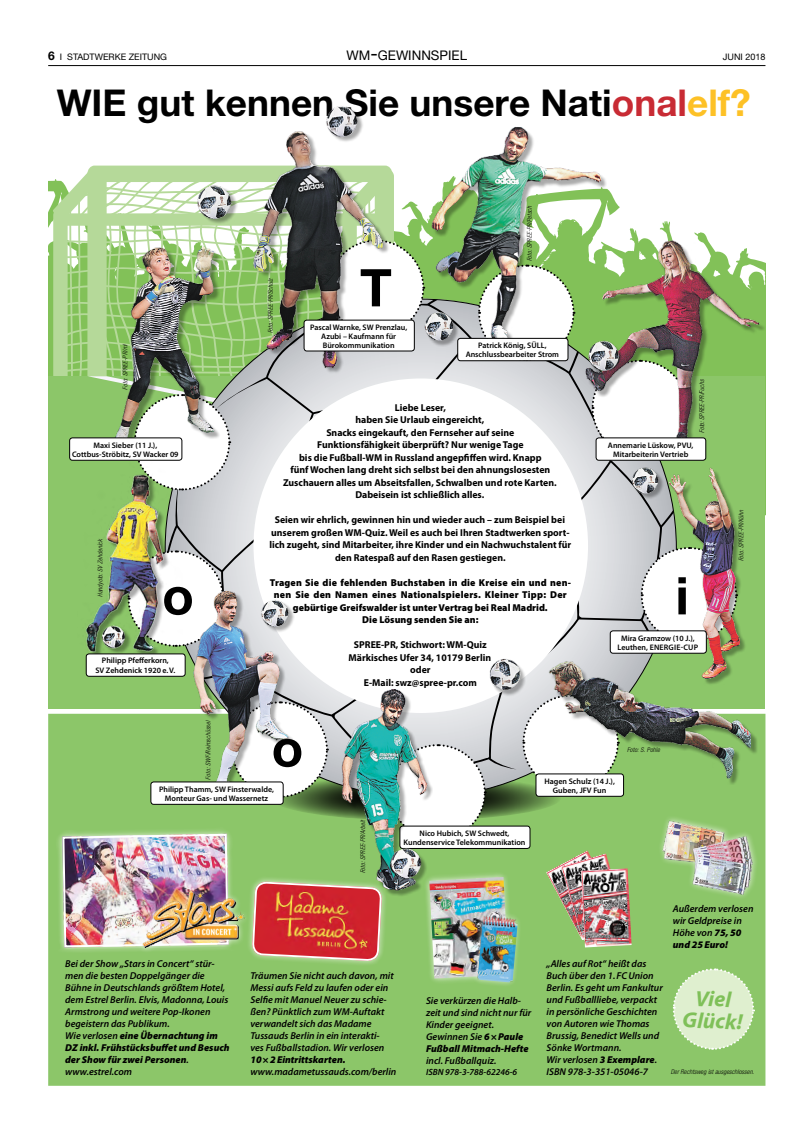
<style>
.page{position:relative;width:808px;height:1134px;background:#fff}
.page>*{position:absolute;margin:0;border:0;box-sizing:border-box;transform-origin:0 0}
.t1{font:700 52px "Helvetica Neue LT";color:#000}
.t2{font:700 37px "Helvetica Neue LT";color:#000}
.t3{font:italic 700 22px/22px "Myriad Pro";color:#7fc059;text-align:center}
.t4{font:13.3px "Helvetica Neue LT";color:#000}
.t5{font:italic 600 10px/12px "Myriad Pro";color:#000}
.t6{font:700 10px/12.5px "Myriad Pro";color:#000;text-align:center}
.t7{font:900 10px/12.5px "Myriad Pro";letter-spacing:.015em;color:#000;text-align:center}
.t8{font:italic 900 10px "Myriad Pro";color:#000}
.t9{font:9px "Helvetica Neue LT";color:#000}
.t10{font:italic 600 9px "Myriad Pro";color:#000}
.t11{font:600 8px/9px "Myriad Pro";color:#000;text-align:center}
.t12{font:italic 300 condensed 6.5px "Helvetica Neue LT";letter-spacing:.01em;color:#000}
.s1{font-weight:700;font-size:12px}
.s2{font-size:19px}
.s3{color:#c82b34}
.s4{color:#fdc126}
.s5{font-weight:900}
</style>
<div class="page">
<div style="left:48px;top:376px;width:717px;height:333px;background:#8cc669"></div>
<div style="left:48px;top:714px;width:717px;height:372px;background:#8cc669"></div>
<svg style="left:270px;top:775px;width:291px;height:45px;background:#537240"></svg>
<svg style="left:165px;top:491px;width:422px;height:289px;background:#cad3ca"></svg>
<div style="left:253px;top:378px;width:335px;height:335px;background:#fff;border-radius:50%"></div>
<svg style="left:182px;top:549px;width:43px;height:29px"></svg>
<svg style="left:311px;top:700px;width:18px;height:99px"></svg>
<svg style="left:433px;top:743px;width:54px;height:83px"></svg>
<svg style="left:52px;top:166px;width:568px;height:325px"></svg>
<img style="left:214px;top:106px;width:195px;height:268px">
<img style="left:179px;top:578px;width:132px;height:223px">
<div style="left:586px;top:242px;width:180px;height:212px;background:#000;opacity:.33"></div>
<img style="left:583px;top:210px;width:178px;height:240px">
<img style="left:78px;top:459px;width:104px;height:195px">
<div style="left:400px;top:826px;width:130px;height:22px;background:#fff;border-radius:3px"></div>
<div style="left:400px;top:826px;width:130px;height:23px;border:1px solid #000;border-radius:3px"></div>
<img style="left:333px;top:688px;width:99px;height:206px">
<div style="left:491px;top:660px;width:266px;height:125px;background:#000;opacity:.33"></div>
<img style="left:488px;top:648px;width:263px;height:132px">
<img style="left:108px;top:183px;width:134px;height:267px">
<div style="left:151px;top:782px;width:132px;height:22px;background:#fff;border-radius:3px"></div>
<div style="left:151px;top:782px;width:132px;height:22px;border:1px solid #000;border-radius:3px"></div>
<img style="left:546px;top:850px;width:77px;height:90px">
<img style="left:561px;top:853px;width:66px;height:87px">
<img style="left:581px;top:868px;width:51px;height:79px">
<svg style="left:245px;top:874px;width:144px;height:94px;background:#c2694e"></svg>
<div style="left:536px;top:774px;width:87px;height:22px;background:#fff;border-radius:3px"></div>
<div style="left:536px;top:774px;width:88px;height:22px;border:1px solid #000;border-radius:3px"></div>
<div style="left:657px;top:815px;width:101px;height:85px;background:#8cc669"></div>
<img style="left:660px;top:818px;width:96px;height:79px">
<img style="left:587px;top:449px;width:178px;height:240px">
<img style="left:55px;top:827px;width:181px;height:127px">
<div style="left:137px;top:885px;width:113px;height:68px;background:#fff;opacity:.75"></div>
<img style="left:141px;top:887px;width:107px;height:60px">
<img style="left:423px;top:870px;width:101px;height:119px">
<img style="left:477px;top:914px;width:41px;height:69px">
<svg style="left:672px;top:967px;width:83px;height:84px;background:#c8e4b4"></svg>
<div style="left:596px;top:438px;width:110px;height:22px;background:#fff;border-radius:3px"></div>
<div style="left:596px;top:438px;width:110px;height:22px;border:1px solid #000;border-radius:3px"></div>
<div style="left:70px;top:438px;width:112px;height:22px;background:#fff;border-radius:3px"></div>
<div style="left:69px;top:438px;width:113px;height:22px;border:1px solid #000;border-radius:3px"></div>
<div style="left:86px;top:654px;width:99px;height:22px;background:#fff;border-radius:3px"></div>
<div style="left:86px;top:654px;width:99px;height:22px;border:1px solid #000;border-radius:3px"></div>
<div style="left:610px;top:631px;width:96px;height:22px;background:#fff;border-radius:3px"></div>
<div style="left:610px;top:631px;width:96px;height:22px;border:1px solid #000;border-radius:3px"></div>
<div style="left:304px;top:320px;width:110px;height:31px;background:#fff;border-radius:3px"></div>
<div style="left:304px;top:320px;width:110px;height:31px;border:1px solid #000;border-radius:3px"></div>
<img style="left:419px;top:127px;width:193px;height:225px">
<div style="left:458px;top:338px;width:110px;height:23px;background:#fff;border-radius:3px"></div>
<div style="left:458px;top:338px;width:110px;height:23px;border:1px solid #000;border-radius:3px"></div>
<hr style="left:48px;top:65px;width:717px;height:1px;background:#000">
<p class="t9" style="left:48px;top:52px;width:120px"><span class="s1">6</span> I STADTWERKE ZEITUNG</p>
<h3 class="t4" style="left:346px;top:48px;width:122px">WM<span class="s2">-</span>GEWINNSPIEL</h3>
<p class="t9" style="left:723px;top:52px;width:44px">JUNi 2018</p>
<h2 class="t2" style="left:57px;top:79px;width:696px">WIE gut kennen Sie unsere Nati<span class="s3">onal</span><span class="s4">elf?</span></h2>
<p class="t12" style="left:526px;top:261px;width:57px;rotate:-90deg">Foto: SPREE-PR/Petsch</p>
<h1 class="t1" style="left:360px;top:256px;width:33px">T</h1>
<p class="t12" style="left:267px;top:333px;width:57px;rotate:-90deg">Foto: SPREE-PR/Schulz</p>
<p class="t11" style="left:310px;top:322px;width:99px">Pascal Warnke, SW Prenzlau,<br>Azubi – Kaufmann für<br>Bürokommunikation</p>
<p class="t11" style="left:466px;top:340px;width:95px;line-height:9.6px">Patrick König, SÜLL,<br>Anschlussbearbeiter Strom</p>
<p class="t12" style="left:122px;top:390px;width:47px;rotate:-90deg">Foto: SPREE-PR/ml</p>
<p class="t12" style="left:698px;top:433px;width:55px;rotate:-90deg">Foto: SPREE-PR/Fuchs</p>
<p class="t6" style="left:283px;top:401px;width:275px">Liebe Leser,<br>haben Sie Urlaub eingereicht,<br>Snacks eingekauft, den Fernseher auf seine<br>Funktionsfähigkeit überprüft? Nur wenige Tage<br>bis die Fußball-WM in Russland angepfiffen wird. Knapp<br>fünf Wochen lang dreht sich selbst bei den ahnungslosesten Zuschauern alles um Abseitsfallen, Schwalben und rote Karten.<br>Dabeisein ist schließlich alles.</p>
<p class="t6" style="left:269px;top:513px;width:303px">Seien wir ehrlich, gewinnen hin und wieder auch – zum Beispiel bei unserem großen WM-Quiz. Weil es auch bei Ihren Stadtwerken sport&shy;lich zugeht, sind Mitarbeiter, ihre Kinder und ein Nachwuchstalent für den Ratespaß auf den Rasen gestiegen.</p>
<p class="t7" style="left:270px;top:576px;width:303px">Tragen Sie die fehlenden Buchstaben in die Kreise ein und nen&shy;nen Sie den Namen eines Nationalspielers. Kleiner Tipp: Der gebürtige Greifswalder ist unter Vertrag bei Real Madrid.<br>Die Lösung senden Sie an:</p>
<p class="t6" style="left:349px;top:638px;width:144px">SPREE-PR, Stichwort: WM-Quiz<br>Märkisches Ufer 34, 10179 Berlin oder<br>E-Mail: swz@spree-pr.com</p>
<p class="t11" style="left:72px;top:440px;width:108px">Maxi Sieber (11 J.),<br>Cottbus-Ströbitz, SV Wacker 09</p>
<p class="t11" style="left:608px;top:440px;width:87px">Annemarie Lüskow, PVU,<br>Mitarbeiterin Vertrieb</p>
<p class="t12" style="left:96px;top:597px;width:59px;rotate:-90deg">Handyoto: SV Zehdenick</p>
<h1 class="t1" style="left:162px;top:564px;width:33px">o</h1>
<h1 class="t1" style="left:675px;top:564px;width:15px">i</h1>
<p class="t11" style="left:617px;top:633px;width:79px">Mira Gramzow (10 J.),<br>Leuthen, Ene rgie-Cup</p>
<p class="t11" style="left:95px;top:656px;width:82px;line-height:9.6px">Philipp Pfefferkorn,<br>SV Zehdenick 1920 e.V.</p>
<p class="t12" style="left:204px;top:780px;width:60px;rotate:-90deg">Foto: SWF/Reimschüssel</p>
<h1 class="t1" style="left:272px;top:716px;width:33px">o</h1>
<p class="t11" style="left:159px;top:784px;width:116px">Philipp Thamm, SW Finsterwalde,<br>Monteur Gas- und Wassernetz</p>
<p class="t12" style="left:359px;top:873px;width:56px;rotate:-90deg">Foto: SPREE-PR/Arbeit</p>
<p class="t11" style="left:404px;top:828px;width:123px">Nico Hubich, SW Schwedt,<br>Kundenservice Telekommunikation</p>
<p class="t11" style="left:544px;top:776px;width:72px">Hagen Schulz (14 J.),<br>Guben, JFV Fun</p>
<p class="t12" style="left:627px;top:746px;width:34px">Foto: S. Pohle</p>
<p class="t12" style="left:737px;top:561px;width:53px;rotate:-90deg">Foto: SPREE-PR/Kühn</p>
<p class="t5" style="left:65px;top:957px;width:166px">Bei der Show „Stars in Concert“ stür&shy;men die besten Doppelgänger die<br>Bühne in Deutschlands größtem Hotel, dem Estrel Berlin. Elvis, Madonna, Louis<br>Armstrong und weitere Pop-Ikonen begeistern das Publikum.<br>Wie verlosen <span class="s5">eine Übernachtung im<br>DZ inkl. Frühstücksbuffet und Besuch der Show für zwei Personen</span>. www.estrel.com</p>
<p class="t5" style="left:250px;top:969px;width:145px">Träumen Sie nicht auch davon, mit<br>Messi aufs Feld zu laufen oder ein<br>Selfie mit Manuel Neuer zu schie&shy;ßen? Pünktlich zum WM-Auftakt verwandelt sich das Madame<br>Tussauds Berlin in ein interakti&shy;ves Fußballstadion. Wir verlosen</p>
<p class="t8" style="left:250px;top:1052px;width:97px">10×2Eintrittskarten.</p>
<p class="t5" style="left:250px;top:1065px;width:147px">www.madametussauds.com/berlin</p>
<p class="t5" style="left:426px;top:994px;width:107px">Sie verkürzen die Halb&shy;zeit und sind nicht nur für<br>Kinder geeignet.<br>Gewinnen Sie <span class="s5">6×Paule<br>Fußball Mitmach-Hefte</span></p>
<p class="t5" style="left:426px;top:1054px;width:72px">incl. Fußballquiz.</p>
<p class="t10" style="left:426px;top:1066px;width:93px">ISBN 978-3-788-62246-6</p>
<p class="t5" style="left:547px;top:957px;width:118px">„Alles auf Rot“ heißt das<br>Buch über den 1. FCUnion<br>Berlin. Es geht um Fankultur und Fußballliebe, verpackt in persönliche Geschichten von Autoren wie Thomas<br>Brussig, Benedict Wells und<br>Sönke Wortmann.<br>Wir verlosen <span class="s5">3 Exemplare</span>.<br>ISBN 978-3-351-05046-7</p>
<p class="t5" style="left:673px;top:902px;width:82px">Außerdem verlosen wir Geldpreise in<br>Höhe von <span class="s5">75, 50 und 25Euro!</span></p>
<h3 class="t3" style="left:684px;top:986px;width:61px;rotate:2deg">Viel<br>Glück!</h3>
<p class="t12" style="left:671px;top:1068px;width:85px">Der Rechtsweg ist ausgeschlossen.</p>
</div>
